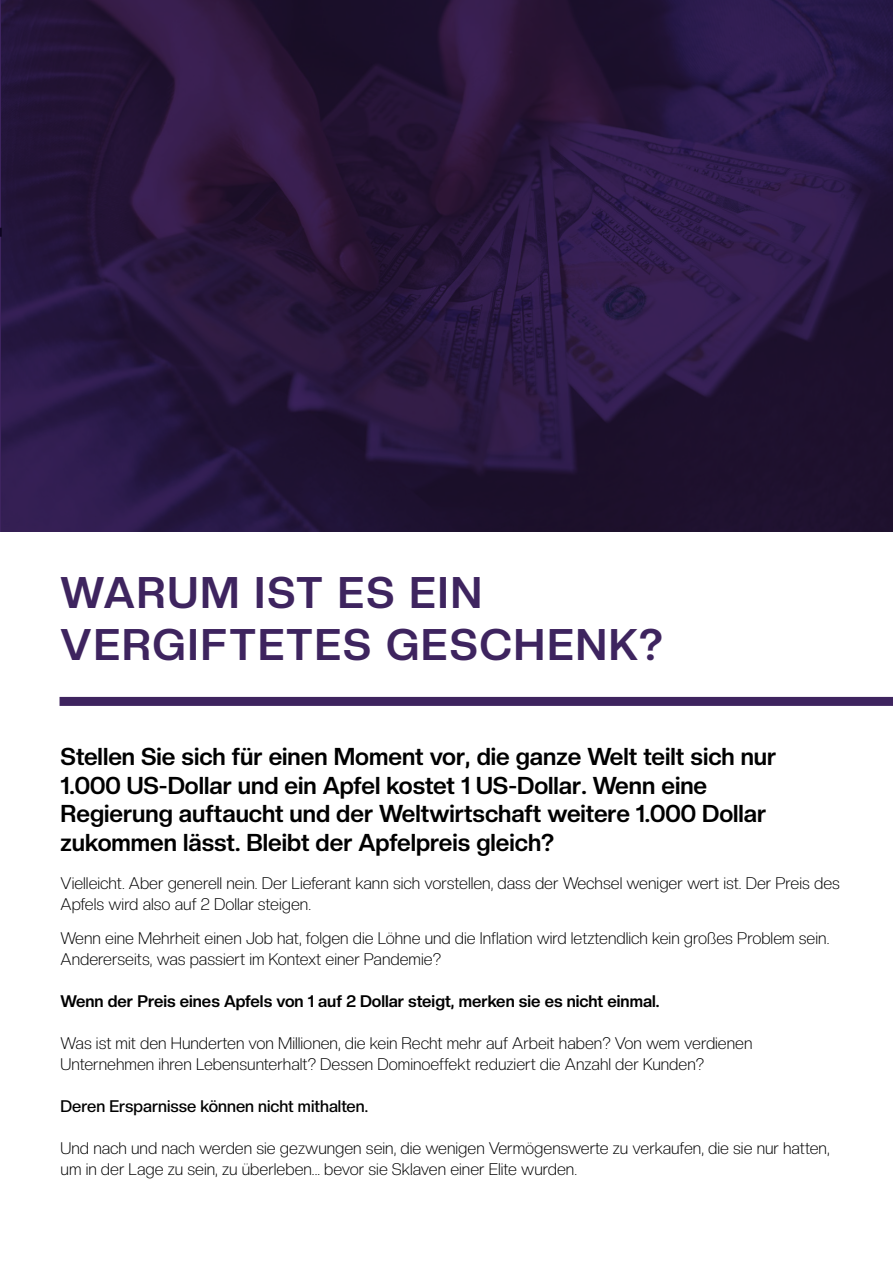
<style>
.page{position:relative;width:893px;height:1263px;background:#fff}
.page>*{position:absolute;margin:0;border:0;box-sizing:border-box;transform-origin:0 0}
.t1{font:700 43.5px/52.5px "Creato Display";letter-spacing:.05em;color:#3e245f}
.t2{font:700 24px/28.5px "Creato Display";color:#000}
.t3{font:300 16.5px/21px "Creato Display";color:#000}
.t4{font:700 16.5px "Creato Display";color:#000}
.t5{font:500 16.5px "Creato Display";color:#000}
</style>
<div class="page">
<svg style="left:0;top:0;width:893px;height:531px;background:#27163d"></svg>
<div style="left:60px;top:697px;width:833px;height:9px;background:#3e245f"></div>
<h1 class="t1" style="left:61px;top:565px;width:604px">WARUM IST ES EIN<br>VERGIFTETES GESCHENK?</h1>
<p class="t2" style="left:61px;top:742px;width:717px">Stellen Sie sich für einen Moment vor, die ganze Welt teilt sich nur 1.000 US-Dollar und ein Apfel kostet 1 US-Dollar. Wenn eine Regierung auftaucht und der Weltwirtschaft weitere 1.000 Dollar zukommen lässt. Bleibt der Apfelpreis gleich?</p>
<p class="t3" style="left:61px;top:872px;width:781px">Vielleicht. Aber generell nein. Der Lieferant kann sich vorstellen, dass der Wechsel weniger wert ist. Der Preis des<br>Apfels wird also auf 2 Dollar steigen.</p>
<p class="t3" style="left:61px;top:927px;width:770px">Wenn eine Mehrheit einen Job hat, folgen die Löhne und die Inflation wird letztendlich kein großes Problem sein.<br>Andererseits, was passiert im Kontext einer Pandemie?</p>
<p class="t4" style="left:61px;top:991px;width:600px">Wenn der Preis eines Apfels von 1 auf 2 Dollar steigt, merken sie es nicht einmal.</p>
<p class="t3" style="left:61px;top:1032px;width:693px">Was ist mit den Hunderten von Millionen, die kein Recht mehr auf Arbeit haben? Von wem verdienen<br>Unternehmen ihren Lebensunterhalt? Dessen Dominoeffekt reduziert die Anzahl der Kunden?</p>
<p class="t5" style="left:61px;top:1096px;width:309px">Deren Ersparnisse können nicht mithalten.</p>
<p class="t3" style="left:61px;top:1137px;width:771px">Und nach und nach werden sie gezwungen sein, die wenigen Vermögenswerte zu verkaufen, die sie nur hatten, um in der Lage zu sein, zu überleben... bevor sie Sklaven einer Elite wurden.</p>
</div>
